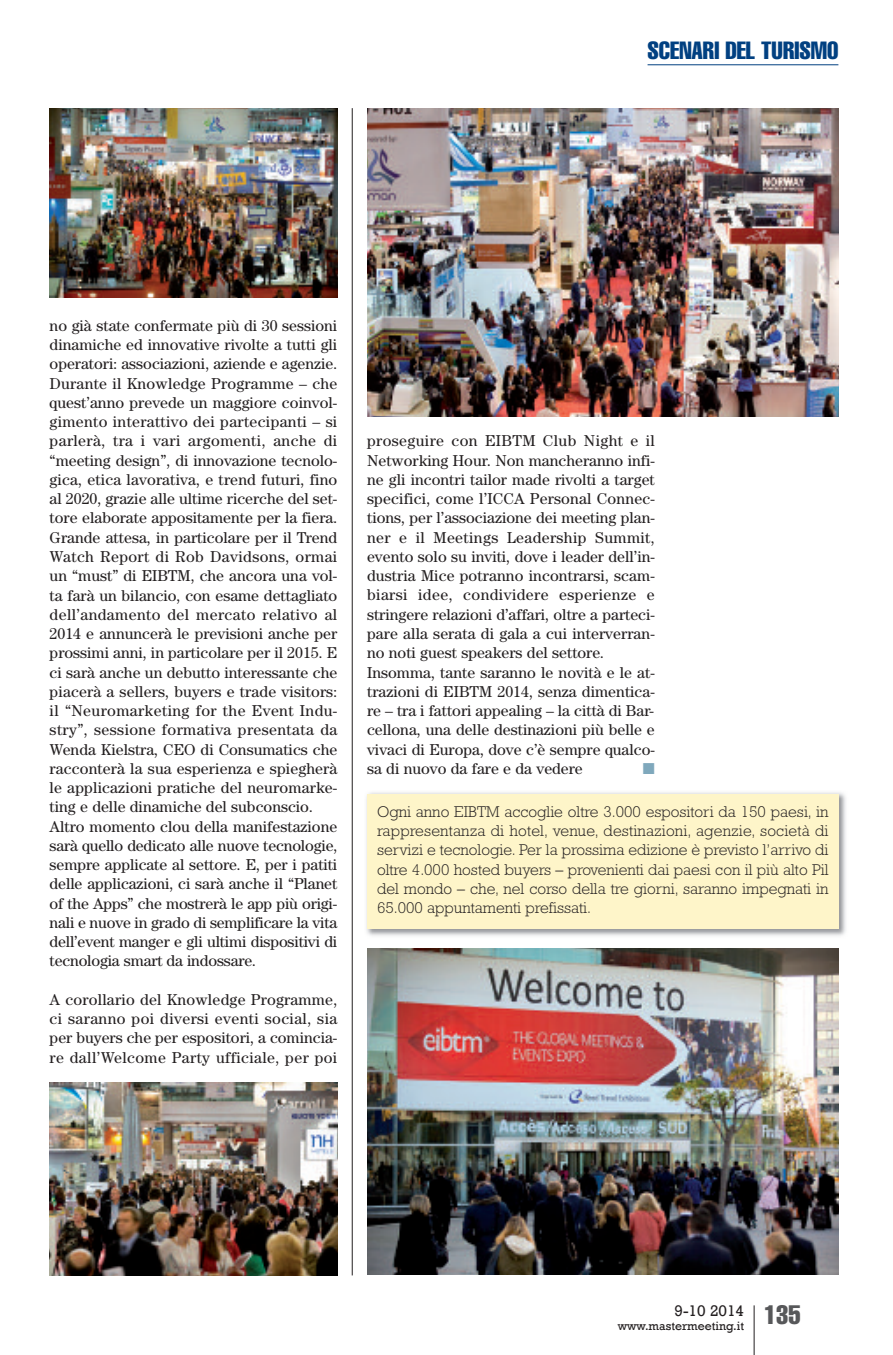
<style>
.page{position:relative;width:893px;height:1355px;background:#fff}
.page>*{position:absolute;margin:0;border:0;box-sizing:border-box;transform-origin:0 0}
.t1{font:extra-condensed 24.5px "Helvetica";color:#014081}
.t2{font:15.75px/19.2px "Century";color:#231f20}
.t3{font:300 15.75px/19.2px "Rockwell";color:#231f20;text-align:justify}
.t4{font:15.75px "Rockwell";color:#231f20}
.t5{font:15.75px "Zapf Dingbats";color:#7fa8bc}
.t6{font:12.25px "Rockwell";color:#231f20}
</style>
<div class="page">
<hr style="left:352px;top:108px;width:1px;height:1167px;background:#231f20">
<hr style="left:754px;top:1305px;width:1px;height:49px;background:#231f20">
<hr style="left:648px;top:64px;width:190px;height:1px;background:#014081">
<img style="left:367px;top:948px;width:471px;height:326px">
<img style="left:50px;top:1082px;width:287px;height:193px">
<img style="left:50px;top:108px;width:287px;height:189px">
<img style="left:367px;top:108px;width:471px;height:309px">
<img style="left:366px;top:792px;width:480px;height:144px">
<div style="left:367px;top:793px;width:471px;height:135px;background:#fef5c9"></div>
<h1 class="t1" style="left:648px;top:42px;width:192px">SCENARI DEL TURISMO</h1>
<p class="t2" style="left:50px;top:317px;width:289px">no già state confermate più di 30 sessioni dinamiche ed innovative rivolte a tutti gli operatori: associazioni, aziende e agenzie.<br>Durante il Knowledge Programme – che quest’anno prevede un maggiore coinvol&shy;gimento interattivo dei partecipanti – si parlerà, tra i vari argomenti, anche di “meeting design”, di innovazione tecnolo&shy;gica, etica lavorativa, e trend futuri, fino al 2020, grazie alle ultime ricerche del set&shy;tore elaborate appositamente per la fiera.<br>Grande attesa, in particolare per il Trend Watch Report di Rob Davidsons, ormai un “must” di EIBTM, che ancora una vol&shy;ta farà un bilancio, con esame dettagliato dell’andamento del mercato relativo al 2014 e annuncerà le previsioni anche per prossimi anni, in particolare per il 2015. E ci sarà anche un debutto interessante che piacerà a sellers, buyers e trade visitors: il “Neuromarketing for the Event Indu&shy;stry”, sessione formativa presentata da Wenda Kielstra, CEO di Consumatics che racconterà la sua esperienza e spiegherà le applicazioni pratiche del neuromarke&shy;ting e delle dinamiche del subconscio.<br>Altro momento clou della manifestazione sarà quello dedicato alle nuove tecnologie, sempre applicate al settore. E, per i patiti delle applicazioni, ci sarà anche il “Planet of the Apps” che mostrerà le app più origi&shy;nali e nuove in grado di semplificare la vita dell’event manger e gli ultimi dispositivi di tecnologia smart da indossare.</p>
<p class="t2" style="left:50px;top:991px;width:289px;text-align:justify">A corollario del Knowledge Programme, ci saranno poi diversi eventi social, sia per buyers che per espositori, a comincia&shy;re dall’Welcome Party ufficiale, per poi</p>
<p class="t2" style="left:367px;top:433px;width:289px">proseguire con EIBTM Club Night e il Networking Hour. Non mancheranno infi&shy;ne gli incontri tailor made rivolti a target specifici, come l’ICCA Personal Connec&shy;tions, per l’associazione dei meeting plan&shy;ner e il Meetings Leadership Summit, evento solo su inviti, dove i leader dell’in&shy;dustria Mice potranno incontrarsi, scam&shy;biarsi idee, condividere esperienze e stringere relazioni d’affari, oltre a parteci&shy;pare alla serata di gala a cui interverran&shy;no noti guest speakers del settore.<br>Insomma, tante saranno le novità e le at&shy;trazioni di EIBTM 2014, senza dimentica&shy;re – tra i fattori appealing – la città di Bar&shy;cellona, una delle destinazioni più belle e vivaci di Europa, dove c’è sempre qualco&shy;sa di nuovo da fare e da vedere</p>
<p class="t5" style="left:643px;top:759px;width:13px">■</p>
<p class="t3" style="left:377px;top:803px;width:453px">Ogni anno EIBTM accoglie oltre 3.000 espositori da 150 paesi, in rappresentanza di hotel, venue, destinazioni, agenzie, società di servizi e tecnologie. Per la prossima edizione è previsto l’arrivo di oltre 4.000 hosted buyers – provenienti dai paesi con il più alto Pil del mondo – che, nel corso della tre giorni, saranno impegnati in 65.000 appuntamenti prefissati.</p>
<p class="t6" style="left:618px;top:1318px;width:184px">www.mastermeeting.it <sup>135</sup></p>
<p class="t4" style="left:674px;top:1300px;width:71px">9-10 2014</p>
</div>
